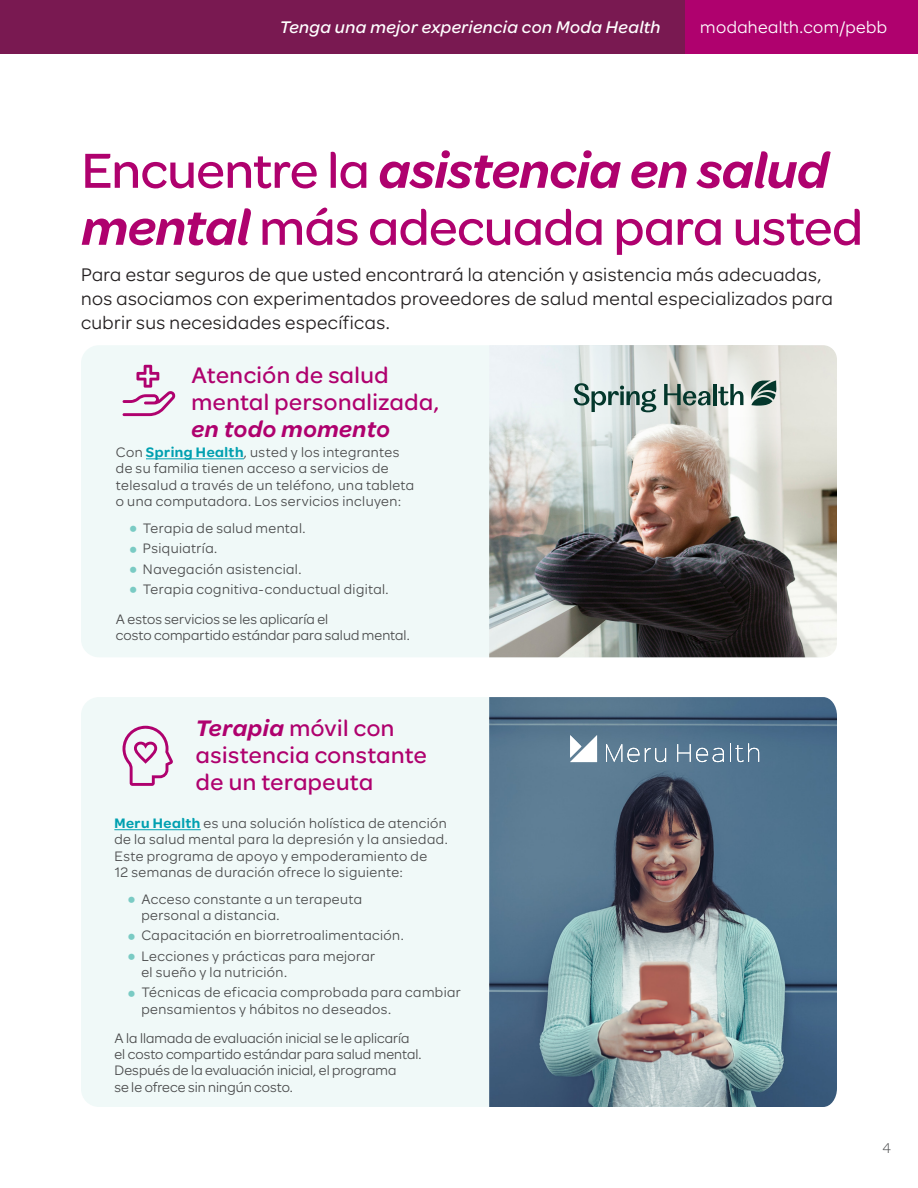
<style>
.page{position:relative;width:918px;height:1188px;background:#fff}
.page>*{position:absolute;margin:0;border:0;box-sizing:border-box;transform-origin:0 0}
.MH_-_H2{font:500 52.5px/57px "Omnes Moda";letter-spacing:-.005em;color:#af016e}
.MH_-_H2-2{font:500 24px/27px "Omnes Moda";letter-spacing:.02em;color:#af016e}
.MH_-_Intro_-_span_columns{font:19.5px/24px "Omnes Moda";letter-spacing:.02em;color:#231f20}
.t1{font:italic 500 18px "Omnes Moda";letter-spacing:.02em;color:#fff}
.t2{font:18px "Omnes Moda";letter-spacing:.025em;color:#fff}
.t3{font:300 15px "Omnes Moda";color:#4b4c4d}
.MH_-_Body_-_Style_2{font:14.7px/16.2px "Omnes Moda";letter-spacing:.025em;color:#4b4c4d}
.MH_-_Body_-_Style_2-2{font:14.7px/16.2px "Omnes Moda";letter-spacing:.005em;color:#4b4c4d}
.s1{font-weight:600;font-style:italic}
.s2{font-weight:600;color:#00a0b0}
.s3{font-weight:700;font-size:21px;color:#7acbc4}
</style>
<div class="page">
<div style="left:81px;top:345px;width:756px;height:312px;background:#f0f9f8;border-radius:18px"></div>
<img style="left:489px;top:345px;width:348px;height:312px">
<svg style="left:574px;top:345px;width:209px;height:145px"></svg>
<hr style="left:146px;top:458px;width:98px;height:1px;background:#00a0b0">
<svg style="left:123px;top:365px;width:53px;height:51px"></svg>
<div style="left:81px;top:697px;width:756px;height:410px;background:#f0f9f8;border-radius:18px"></div>
<img style="left:489px;top:697px;width:348px;height:410px">
<hr style="left:114px;top:829px;width:87px;height:1px;background:#00a0b0">
<svg style="left:122px;top:726px;width:51px;height:60px"></svg>
<svg style="left:570px;top:735px;width:27px;height:27px"></svg>
<svg style="left:606px;top:744px;width:33px;height:18px"></svg>
<svg style="left:645px;top:748px;width:21px;height:14px"></svg>
<svg style="left:677px;top:744px;width:47px;height:18px"></svg>
<svg style="left:730px;top:743px;width:29px;height:19px"></svg>
<div style="left:680px;top:0;width:238px;height:54px;background:#af016e"></div>
<div style="left:0;top:0;width:685px;height:54px;background:#791951"></div>
<p class="t1" style="left:280px;top:15px;width:382px">Tenga una mejor experiencia con Moda Health</p>
<p class="t2" style="left:700px;top:15px;width:188px">modahealth.com/pebb</p>
<p class="MH_-_H2" style="left:82px;top:139px;width:783px">Encuentre la <span class="s1">asistencia en salud mental</span> más adecuada para usted</p>
<p class="MH_-_Intro_-_span_columns" style="left:81px;top:262px;width:753px">Para estar seguros de que usted encontrará la atención y asistencia más adecuadas, nos asociamos con experimentados proveedores de salud mental especializados para cubrir sus necesidades específicas.</p>
<p class="MH_-_H2-2" style="left:191px;top:360px;width:249px">Atención de salud mental personalizada, <span class="s1">en todo momento</span></p>
<p class="MH_-_Body_-_Style_2" style="left:116px;top:444px;width:300px">Con <span class="s2">Spring Health</span>, usted y los integrantes de su familia tienen acceso a servicios de telesalud a través de un teléfono, una tableta o una computadora. Los servicios incluyen:</p>
<p class="MH_-_Body_-_Style_2" style="left:129px;top:519px;width:178px"><span class="s3">•</span> Terapia de salud mental.</p>
<p class="MH_-_Body_-_Style_2" style="left:129px;top:540px;width:89px"><span class="s3">•</span> Psiquiatría.</p>
<p class="MH_-_Body_-_Style_2" style="left:129px;top:560px;width:174px"><span class="s3">•</span> Navegación asistencial.</p>
<p class="MH_-_Body_-_Style_2" style="left:129px;top:580px;width:261px"><span class="s3">•</span> Terapia cognitiva-conductual digital.</p>
<p class="MH_-_Body_-_Style_2-2" style="left:116px;top:610px;width:295px">A estos servicios se les aplicaría el<br>costo compartido estándar para salud mental.</p>
<p class="MH_-_H2-2" style="left:196px;top:714px;width:232px"><span class="s1">Terapia</span> móvil con asistencia constante de un terapeuta</p>
<p class="MH_-_Body_-_Style_2" style="left:114px;top:814px;width:335px"><span class="s2">Meru Health</span> es una solución holística de atención de la salud mental para la depresión y la ansiedad.<br>Este programa de apoyo y empoderamiento de<br>12 semanas de duración ofrece lo siguiente:</p>
<p class="MH_-_Body_-_Style_2" style="left:141px;top:890px;width:222px;text-indent:-14px"><span class="s3">•</span> Acceso constante a un terapeuta personal a distancia.</p>
<p class="MH_-_Body_-_Style_2" style="left:128px;top:927px;width:277px"><span class="s3">•</span> Capacitación en biorretroalimentación.</p>
<p class="MH_-_Body_-_Style_2" style="left:141px;top:947px;width:235px;text-indent:-14px"><span class="s3">•</span> Lecciones y prácticas para mejorar el sueño y la nutrición.</p>
<p class="MH_-_Body_-_Style_2" style="left:141px;top:984px;width:321px;text-indent:-14px"><span class="s3">•</span> Técnicas de eficacia comprobada para cambiar pensamientos y hábitos no deseados.</p>
<p class="MH_-_Body_-_Style_2-2" style="left:114px;top:1029px;width:309px">A la llamada de evaluación inicial se le aplicaría el costo compartido estándar para salud mental.<br>Después de la evaluación inicial, el programa<br>se le ofrece sin ningún costo.</p>
<p class="t3" style="left:882px;top:1138px;width:10px">4</p>
</div>
